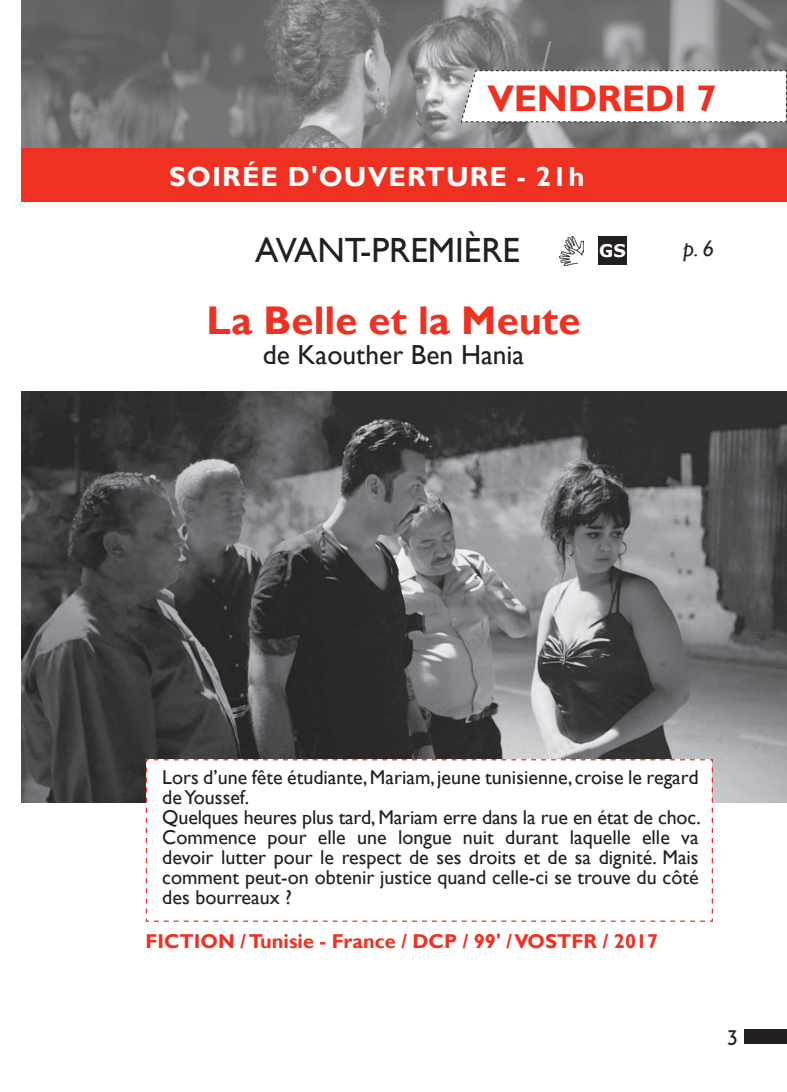
<style>
.page{position:relative;width:787px;height:1092px;background:#fff}
.page>*{position:absolute;margin:0;border:0;box-sizing:border-box;transform-origin:0 0}
.t1{font:700 40px "Gill Sans";color:#ef3122}
.t2{font:700 37px "Gill Sans";letter-spacing:-.01em;color:#ef3122}
.t3{font:35px "Gill Sans";color:#231f20}
.t4{font:700 27.5px "Gill Sans";letter-spacing:.04em;color:#fff}
.t5{font:27.5px "Gill Sans";color:#231f20}
.t6{font:600 22.75px "Josefin Sans";color:#231f20}
.t7{font:italic 22.5px "Gill Sans";color:#231f20}
.t8{font:20px/20px "Gill Sans";color:#231f20}
.t9{font:700 20px "Gill Sans";color:#ef3122}
.t10{font:700 17.5px "Verdana";color:#fff}
</style>
<div class="page">
<img style="left:21px;top:0;width:766px;height:149px">
<img style="left:21px;top:392px;width:766px;height:410px">
<div style="left:21px;top:149px;width:766px;height:53px;background:#ef3122"></div>
<svg style="left:145px;top:758px;width:568px;height:164px"></svg>
<img style="left:559px;top:237px;width:25px;height:28px">
<div style="left:744px;top:1029px;width:43px;height:14px;background:#231f20"></div>
<svg style="left:460px;top:38px;width:327px;height:84px"></svg>
<div style="left:598px;top:236px;width:29px;height:29px;background:#231f20"></div>
<h2 class="t2" style="left:487px;top:76px;width:230px">VENDREDI 7</h2>
<h3 class="t4" style="left:169px;top:160px;width:417px">SOIRÉE D'OUVERTURE - 21H</h3>
<h3 class="t3" style="left:255px;top:229px;width:137px">Avant-prem</h3>
<h3 class="t3" style="left:455px;top:229px;width:45px">ière</h3>
<p class="t10" style="left:599px;top:238px;width:28px">GS</p>
<h1 class="t1" style="left:207px;top:297px;width:375px">LA BELLE ET LA MEUTE</h1>
<h3 class="t5" style="left:263px;top:339px;width:263px">de Kaouther Ben Hania</h3>
<p class="t7" style="left:683px;top:235px;width:33px">p. 6</p>
<p class="t8" style="left:162px;top:767px;width:540px">Lors d’une fête étudiante, Mariam, jeune tunisienne, croise le regard de Youssef.<br>Quelques heures plus tard, Mariam erre dans la rue en état de choc.<br>Commence pour elle une longue nuit durant laquelle elle va devoir lutter pour le respect de ses droits et de sa dignité. Mais comment peut-on obtenir justice quand celle-ci se trouve du côté des bourreaux ?</p>
<p class="t9" style="left:145px;top:929px;width:63px">FICTION</p>
<p class="t9" style="left:240px;top:929px;width:419px">/ TUNISIE - FRANCE / DCP / 99' / VOSTFR / 2017</p>
<p class="t6" style="left:727px;top:1023px;width:12px">3</p>
</div>
